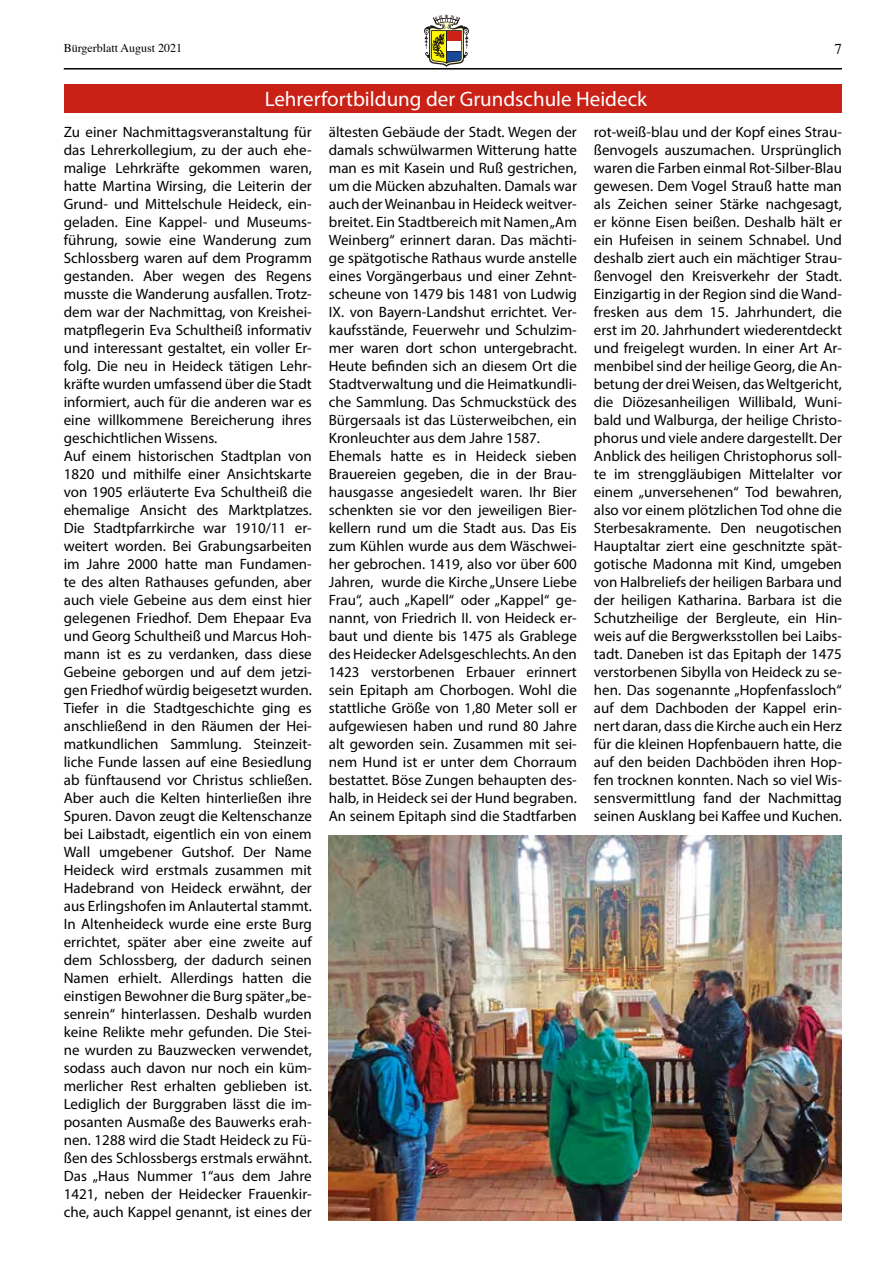
<style>
.page{position:relative;width:893px;height:1263px;background:#fff}
.page>*{position:absolute;margin:0;border:0;box-sizing:border-box;transform-origin:0 0}
.t1{font:21px "Myriad Pro";color:#fff}
.t2{font:15px/18px "Myriad Pro";color:#000}
.t3{font:15px "Times";color:#000}
.t4{font:12px "Times";color:#000}
</style>
<div class="page">
<hr style="left:64px;top:68px;width:778px;height:2px;background:#000">
<svg style="left:424px;top:15px;width:45px;height:52px"></svg>
<div style="left:64px;top:85px;width:778px;height:28px;background:#ca2117"></div>
<img style="left:329px;top:836px;width:513px;height:384px">
<p class="t4" style="left:64px;top:36px;width:120px">Bürgerblatt August 2021</p>
<p class="t3" style="left:834px;top:35px;width:9px">7</p>
<h1 class="t1" style="left:406px;top:84px;width:95px">Kirchliches</h1>
<p class="t2" style="left:329px;top:122px;width:250px">ältesten Gebäude der Stadt. Wegen der damals schwülwarmen Witterung hatte man es mit Kasein und Ruß gestrichen, um die Mücken abzuhalten. Damals war auch der Weinanbau in Heideck weitver&shy;breitet. Ein Stadtbereich mit Namen „Am Weinberg“ erinnert daran. Das mächti&shy;ge spätgotische Rathaus wurde anstelle eines Vorgängerbaus und einer Zehnt&shy;scheune von 1479 bis 1481 von Ludwig IX. von Bayern-Landshut errichtet. Ver&shy;kaufsstände, Feuerwehr und Schulzim&shy;mer waren dort schon untergebracht.<br>Heute befinden sich an diesem Ort die Stadtverwaltung und die Heimatkundli&shy;che Sammlung. Das Schmuckstück des Bürgersaals ist das Lüsterweibchen, ein Kronleuchter aus dem Jahre 1587.<br>Ehemals hatte es in Heideck sieben Brauereien gegeben, die in der Brau&shy;hausgasse angesiedelt waren. Ihr Bier schenkten sie vor den jeweiligen Bier&shy;kellern rund um die Stadt aus. Das Eis zum Kühlen wurde aus dem Wäschwei&shy;her gebrochen. 1419, also vor über 600<br>Jahren, wurde die Kirche „Unsere Liebe Frau“, auch „Kapell“ oder „Kappel“ ge&shy;nannt, von Friedrich II. von Heideck er&shy;baut und diente bis 1475 als Grablege des Heidecker Adelsgeschlechts. An den 1423 verstorbenen Erbauer erinnert sein Epitaph am Chorbogen. Wohl die stattliche Größe von 1,80 Meter soll er aufgewiesen haben und rund 80 Jahre alt geworden sein. Zusammen mit sei&shy;nem Hund ist er unter dem Chorraum bestattet. Böse Zungen behaupten des&shy;halb, in Heideck sei der Hund begraben.<br>An seinem Epitaph sind die Stadtfarben</p>
<p class="t2" style="left:594px;top:122px;width:250px;text-align:justify">rot-weiß-blau und der Kopf eines Strau&shy;ßenvogels auszumachen. Ursprünglich waren die Farben einmal Rot-Silber-Blau gewesen. Dem Vogel Strauß hatte man als Zeichen seiner Stärke nachgesagt, er könne Eisen beißen. Deshalb hält er ein Hufeisen in seinem Schnabel. Und deshalb ziert auch ein mächtiger Strau&shy;ßenvogel den Kreisverkehr der Stadt.<br>Einzigartig in der Region sind die Wand&shy;fresken aus dem 15. Jahrhundert, die erst im 20. Jahrhundert wiederentdeckt und freigelegt wurden. In einer Art Ar&shy;menbibel sind der heilige Georg, die An&shy;betung der drei Weisen, das Weltgericht, die Diözesanheiligen Willibald, Wuni&shy;bald und Walburga, der heilige Christo&shy;phorus und viele andere dargestellt. Der Anblick des heiligen Christophorus soll&shy;te im strenggläubigen Mittelalter vor einem „unversehenen“ Tod bewahren, also vor einem plötzlichen Tod ohne die Sterbesakramente. Den neugotischen Hauptaltar ziert eine geschnitzte spät&shy;gotische Madonna mit Kind, umgeben von Halbreliefs der heiligen Barbara und der heiligen Katharina. Barbara ist die Schutzheilige der Bergleute, ein Hin&shy;weis auf die Bergwerksstollen bei Laibs&shy;tadt. Daneben ist das Epitaph der 1475 verstorbenen Sibylla von Heideck zu se&shy;hen. Das sogenannte „Hopfenfassloch“ auf dem Dachboden der Kappel erin&shy;nert daran, dass die Kirche auch ein Herz für die kleinen Hopfenbauern hatte, die auf den beiden Dachböden ihren Hop&shy;fen trocknen konnten. Nach so viel Wis&shy;sensvermittlung fand der Nachmittag seinen Ausklang bei Kaffee und Kuchen.</p>
<h1 class="t1" style="left:265px;top:86px;width:384px">Lehrerfortbildung der Grundschule Heideck</h1>
<p class="t2" style="left:64px;top:122px;width:250px">Zu einer Nachmittagsveranstaltung für das Lehrerkollegium, zu der auch ehe&shy;malige Lehrkräfte gekommen waren, hatte Martina Wirsing, die Leiterin der Grund- und Mittelschule Heideck, ein&shy;geladen. Eine Kappel- und Museums&shy;führung, sowie eine Wanderung zum Schlossberg waren auf dem Programm gestanden. Aber wegen des Regens musste die Wanderung ausfallen. Trotz&shy;dem war der Nachmittag, von Kreishei&shy;matpflegerin Eva Schultheiß informativ und interessant gestaltet, ein voller Er&shy;folg. Die neu in Heideck tätigen Lehr&shy;kräfte wurden umfassend über die Stadt informiert, auch für die anderen war es eine willkommene Bereicherung ihres geschichtlichen Wissens.<br>Auf einem historischen Stadtplan von 1820 und mithilfe einer Ansichtskarte von 1905 erläuterte Eva Schultheiß die ehemalige Ansicht des Marktplatzes.<br>Die Stadtpfarrkirche war 1910/11 er&shy;weitert worden. Bei Grabungsarbeiten im Jahre 2000 hatte man Fundamen&shy;te des alten Rathauses gefunden, aber auch viele Gebeine aus dem einst hier gelegenen Friedhof. Dem Ehepaar Eva und Georg Schultheiß und Marcus Hoh&shy;mann ist es zu verdanken, dass diese Gebeine geborgen und auf dem jetzi&shy;gen Friedhof würdig beigesetzt wurden.<br>Tiefer in die Stadtgeschichte ging es anschließend in den Räumen der Hei&shy;matkundlichen Sammlung. Steinzeit&shy;liche Funde lassen auf eine Besiedlung ab fünftausend vor Christus schließen.<br>Aber auch die Kelten hinterließen ihre Spuren. Davon zeugt die Keltenschanze bei Laibstadt, eigentlich ein von einem Wall umgebener Gutshof. Der Name Heideck wird erstmals zusammen mit Hadebrand von Heideck erwähnt, der aus Erlingshofen im Anlautertal stammt.<br>In Altenheideck wurde eine erste Burg errichtet, später aber eine zweite auf dem Schlossberg, der dadurch seinen Namen erhielt. Allerdings hatten die einstigen Bewohner die Burg später „be&shy;senrein“ hinterlassen. Deshalb wurden keine Relikte mehr gefunden. Die Stei&shy;ne wurden zu Bauzwecken verwendet, sodass auch davon nur noch ein küm&shy;merlicher Rest erhalten geblieben ist.<br>Lediglich der Burggraben lässt die im&shy;posanten Ausmaße des Bauwerks erah&shy;nen. 1288 wird die Stadt Heideck zu Fü&shy;ßen des Schlossbergs erstmals erwähnt.<br>Das „Haus Nummer 1“aus dem Jahre 1421, neben der Heidecker Frauenkir&shy;che, auch Kappel genannt, ist eines der</p>
</div>
